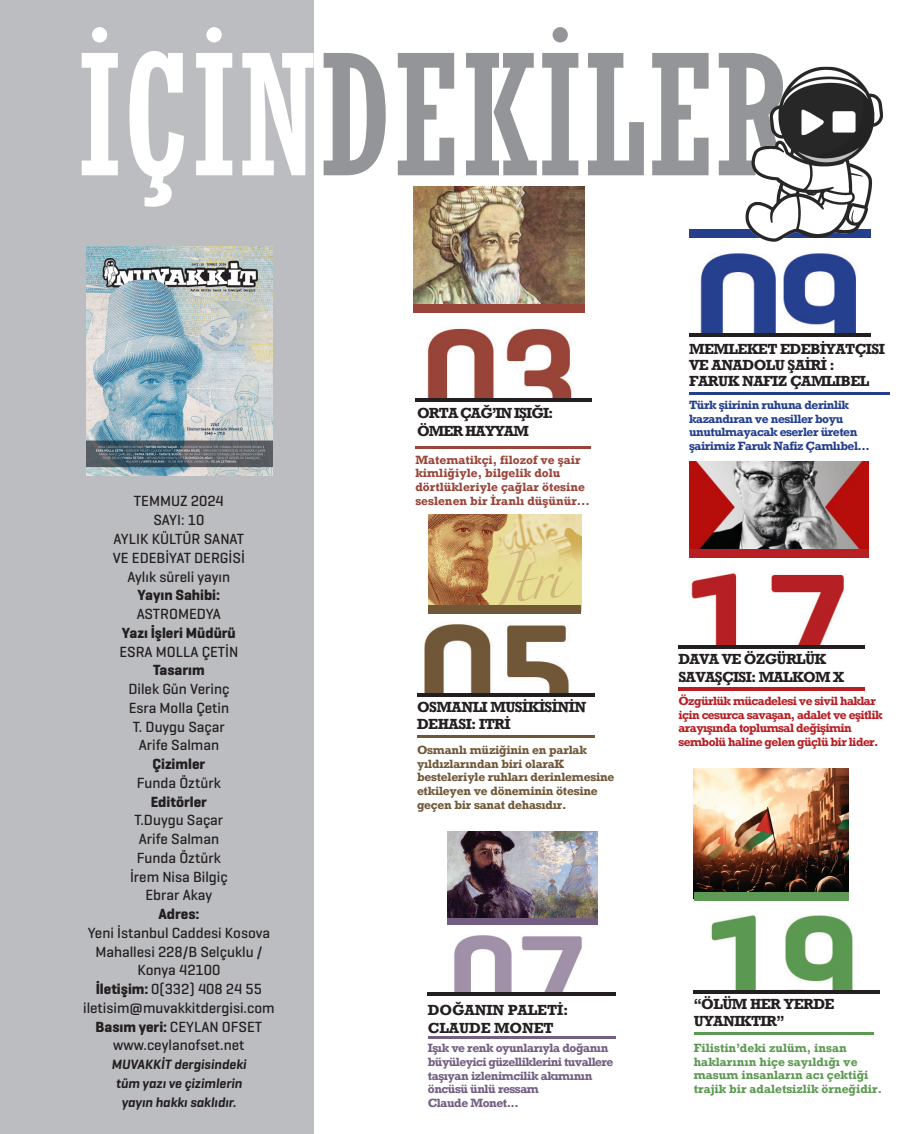
<style>
.page{position:relative;width:922px;height:1134px;background:#fff}
.page>*{position:absolute;margin:0;border:0;box-sizing:border-box;transform-origin:0 0}
.t1{font:condensed 166.25px "Rockwell Nova";letter-spacing:.01em;color:#939598}
.t2{font:500 15px/18.8px "Geogrotesque";color:#231f20;text-align:center}
.t3{font:700 15px "Geogrotesque";color:#231f20}
.t4{font:700 13.75px "Rockwell Nova";letter-spacing:-.04em;color:#231f20}
.t5{font:italic 600 13.75px "Geogrotesque";color:#231f20}
.t6{font:700 13.75px "Rockwell Nova";letter-spacing:-.07em;color:#231f20}
.t7{font:700 13.75px "Rockwell Nova";letter-spacing:-.01em;color:#231f20}
.t8{font:700 11.25px/13.8px "Rockwell Nova";letter-spacing:-.02em;color:#705738}
.t9{font:700 11.25px/13.8px "Rockwell Nova";letter-spacing:-.05em;color:#b71f24}
.t10{font:700 11.25px/13.8px "Rockwell Nova";letter-spacing:-.04em;color:#725f82}
.t11{font:700 11.25px/13.5px "Rockwell Nova";color:#5c9952}
.t12{font:700 11.25px/13.8px "Rockwell Nova";letter-spacing:-.04em;color:#253f8e}
.t13{font:700 11.25px/13.8px "Rockwell Nova";color:#994439}
.s1{color:#fff}
.s2{font-weight:700}
</style>
<div class="page">
<div style="left:0;top:0;width:313px;height:1134px;background:#bcbdc0"></div>
<img style="left:711px;top:915px;width:142px;height:75px">
<img style="left:693px;top:768px;width:155px;height:124px">
<div style="left:693px;top:892px;width:155px;height:9px;background:#5c9952"></div>
<hr style="left:693px;top:990px;width:186px;height:3px;background:#231f20">
<hr style="left:693px;top:1033px;width:180px;height:2px;background:#5c9952">
<img style="left:427px;top:328px;width:145px;height:70px">
<img style="left:413px;top:186px;width:171px;height:118px">
<div style="left:413px;top:304px;width:171px;height:9px;background:#994439"></div>
<hr style="left:415px;top:398px;width:177px;height:4px;background:#231f20">
<hr style="left:415px;top:446px;width:175px;height:2px;background:#994439">
<img style="left:424px;top:598px;width:158px;height:95px">
<img style="left:428px;top:515px;width:153px;height:90px">
<div style="left:428px;top:605px;width:153px;height:8px;background:#705738"></div>
<hr style="left:417px;top:693px;width:177px;height:3px;background:#231f20">
<hr style="left:417px;top:735px;width:177px;height:3px;background:#705738">
<img style="left:700px;top:254px;width:156px;height:79px">
<div style="left:688px;top:229px;width:182px;height:9px;background:#253f8e"></div>
<hr style="left:688px;top:333px;width:182px;height:3px;background:#231f20">
<hr style="left:688px;top:393px;width:201px;height:2px;background:#253f8e">
<img style="left:727px;top:66px;width:156px;height:194px">
<img style="left:86px;top:247px;width:186px;height:229px">
<img style="left:454px;top:935px;width:128px;height:57px">
<div style="left:447px;top:916px;width:151px;height:9px;background:#725f82"></div>
<img style="left:447px;top:832px;width:151px;height:85px">
<img style="left:689px;top:462px;width:179px;height:87px">
<div style="left:689px;top:549px;width:179px;height:9px;background:#b71f24"></div>
<hr style="left:678px;top:687px;width:186px;height:4px;background:#b71f24">
<img style="left:691px;top:572px;width:154px;height:73px">
<hr style="left:678px;top:645px;width:186px;height:4px;background:#231f20">
<hr style="left:427px;top:992px;width:188px;height:4px;background:#231f20">
<hr style="left:428px;top:1036px;width:187px;height:3px;background:#725f82">
<p class="t1" style="left:78px;top:20px;width:714px"><span class="s1">İÇİN</span>DEKİLER</p>
<p class="t2" style="left:134px;top:492px;width:91px">TEMMUZ 2024</p>
<p class="t2" style="left:153px;top:510px;width:52px">SAYI: 10</p>
<p class="t2" style="left:114px;top:529px;width:132px">AYLIK KÜLTÜR SANAT</p>
<p class="t2" style="left:113px;top:548px;width:134px">VE EDEBIYAT DERGISI</p>
<p class="t2" style="left:128px;top:567px;width:104px">Aylık süreli yayın</p>
<p class="t3" style="left:138px;top:586px;width:84px">Yayın Sahibi:</p>
<p class="t2" style="left:137px;top:604px;width:86px">ASTROMEDYA</p>
<p class="t3" style="left:122px;top:623px;width:115px">Yazı İşleri Müdürü</p>
<p class="t2" style="left:119px;top:642px;width:120px">ESRA MOLLA ÇETİ N</p>
<p class="t3" style="left:153px;top:661px;width:53px">Tasarım</p>
<p class="t2" style="left:128px;top:679px;width:102px">Dilek Gün Verinç</p>
<p class="t2" style="left:129px;top:698px;width:102px">Esra Molla Çetin</p>
<p class="t2" style="left:133px;top:717px;width:93px">T. Duygu Saçar</p>
<p class="t2" style="left:139px;top:735px;width:82px">Arife Salman</p>
<p class="t3" style="left:152px;top:754px;width:54px">Çizimler</p>
<p class="t2" style="left:137px;top:773px;width:85px">Funda Öztürk</p>
<p class="t3" style="left:151px;top:792px;width:58px">Editörler</p>
<p class="t2" style="left:134px;top:810px;width:90px">T.Duygu Saçar</p>
<p class="t2" style="left:139px;top:829px;width:82px">Arife Salman</p>
<p class="t2" style="left:137px;top:848px;width:85px">Funda Öztürk</p>
<p class="t2" style="left:130px;top:867px;width:99px">İrem Nisa Bilgiç</p>
<p class="t2" style="left:145px;top:885px;width:68px">Ebrar Akay</p>
<p class="t3" style="left:158px;top:904px;width:43px">Adres:</p>
<p class="t2" style="left:88px;top:923px;width:184px">Yeni İstanbul Caddesi Kosova<br>Mahallesi 228/B Selçuklu /<br>Konya 42100</p>
<p class="t2" style="left:96px;top:979px;width:168px"><span class="s2">İletişim:</span> 0(332) 408 24 55</p>
<p class="t2" style="left:83px;top:998px;width:193px">iletisim@muvakkitdergisi.com</p>
<p class="t2" style="left:96px;top:1017px;width:168px"><span class="s2">Basım yeri:</span> CEYLAN OFSET</p>
<p class="t2" style="left:113px;top:1035px;width:133px">www.ceylanofset.net</p>
<p class="t5" style="left:111px;top:1056px;width:136px">MUVAKKIT dergisindeki</p>
<p class="t5" style="left:116px;top:1074px;width:128px">tüm yazı ve çizimlerin</p>
<p class="t5" style="left:121px;top:1093px;width:116px">yayın hakkı saklıdır.</p>
<p class="t6" style="left:417px;top:404px;width:138px">ORTA ÇAĞ’IN IŞIĞI:</p>
<p class="t6" style="left:417px;top:422px;width:113px">ÖMER HAYYAM</p>
<p class="t13" style="left:415px;top:452px;width:176px">Matematikçi, filozof ve şair kimliğiyle, bilgelik dolu dörtlükleriyle çağlar ötesine seslenen bir İranlı düşünür...</p>
<p class="t4" style="left:417px;top:698px;width:171px">OSMANLI MUSİKİSİNİN</p>
<p class="t4" style="left:417px;top:715px;width:95px">DEHASI: ITRİ</p>
<p class="t8" style="left:417px;top:743px;width:199px">Osmanlı müziğinin en parlak yıldızlarından biri olaraK besteleriyle ruhları derinlemesine etkileyen ve döneminin ötesine geçen bir sanat dehasıdır.</p>
<p class="t4" style="left:689px;top:340px;width:197px">MEMLEKET EDEBİYATÇISI</p>
<p class="t4" style="left:689px;top:356px;width:147px">VE ANADOLU ŞAİRİ :</p>
<p class="t4" style="left:689px;top:372px;width:182px">FARUK NAFIZ ÇAMLIBEL</p>
<p class="t12" style="left:689px;top:398px;width:182px">Türk şiirinin ruhuna derinlik kazandıran ve nesiller boyu unutulmayacak eserler üreten şairimiz Faruk Nafiz Çamlıbel...</p>
<p class="t4" style="left:678px;top:650px;width:149px">DAVA VE ÖZGÜRLÜK</p>
<p class="t4" style="left:678px;top:668px;width:167px">SAVAŞÇISI: MALKOM X</p>
<p class="t9" style="left:678px;top:694px;width:205px">Özgürlük mücadelesi ve sivil haklar için cesurca savaşan, adalet ve eşitlik arayışında toplumsal değişimin sembolü haline gelen güçlü bir lider.</p>
<p class="t7" style="left:428px;top:1001px;width:142px">DOĞANIN PALETİ:</p>
<p class="t7" style="left:428px;top:1019px;width:127px">CLAUDE MONET</p>
<p class="t10" style="left:428px;top:1041px;width:187px">Işık ve renk oyunlarıyla doğanın büyüleyici güzelliklerini tuvallere taşıyan izlenimcilik akımının öncüsü ünlü ressam</p>
<p class="t10" style="left:428px;top:1096px;width:92px">Claude Monet...</p>
<p class="t4" style="left:693px;top:995px;width:142px">“ÖLÜM HER YERDE</p>
<p class="t4" style="left:693px;top:1012px;width:92px">UYANIKTIR”</p>
<p class="t11" style="left:693px;top:1041px;width:190px">Filistin’deki zulüm, insan haklarının hiçe sayıldığı ve masum insanların acı çektiği trajik bir adaletsizlik örneğidir.</p>
</div>
